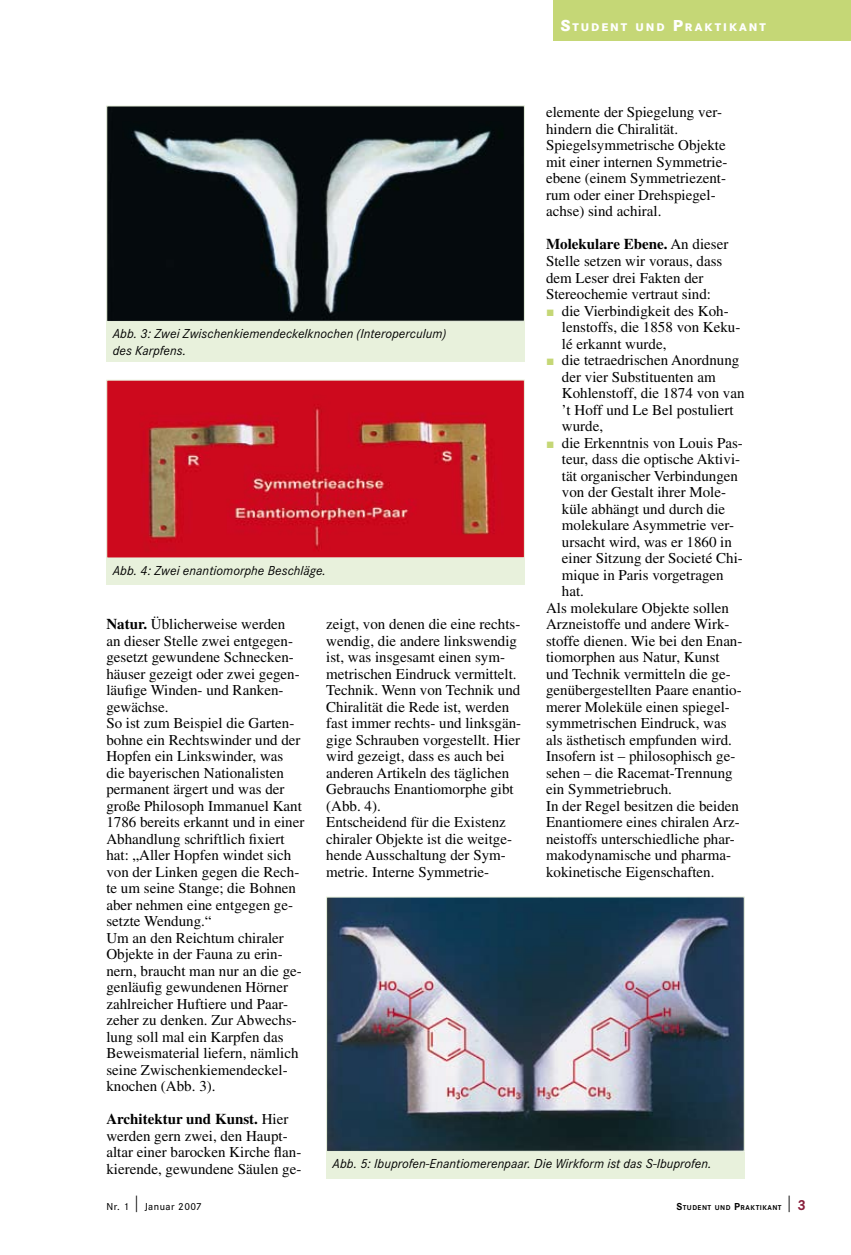
<style>
.page{position:relative;width:851px;height:1255px;background:#fff}
.page>*{position:absolute;margin:0;border:0;box-sizing:border-box;transform-origin:0 0}
.t1{font:300 16.5px "Corporate S";color:#000}
.t2{font:15px/16.5px "Times";color:#000}
.t3{font:700 15px "Times";color:#000}
.t4{font:italic 13.5px/16.5px "Corporate S";letter-spacing:.005em;color:#000}
.t5{font:800 11.55px "Corporate S";letter-spacing:.17em;color:#fff}
.t6{font:500 10.5px "Corporate S";letter-spacing:.045em;color:#000}
.t7{font:700 7.35px "Corporate S";letter-spacing:.065em;color:#000}
.s1{font-size:16.5px}
.s2{font-weight:400}
.s3{font-family:"European Pi Three";color:#c5d776}
.s4{font-weight:700}
.s5{font-weight:300;font-size:16.5px}
.s6{font-size:10.5px}
</style>
<div class="page">
<div style="left:553px;top:0;width:297px;height:40px;background:#c5d776"></div>
<img style="left:108px;top:107px;width:414px;height:213px">
<div style="left:106px;top:105px;width:418px;height:217px;border:1px solid #e8f1dc"></div>
<div style="left:106px;top:322px;width:418px;height:39px;background:#e8f1dc"></div>
<img style="left:108px;top:381px;width:414px;height:175px">
<div style="left:106px;top:379px;width:418px;height:179px;border:1px solid #e8f1dc"></div>
<div style="left:106px;top:558px;width:418px;height:27px;background:#e8f1dc"></div>
<img style="left:328px;top:898px;width:414px;height:251px">
<div style="left:326px;top:896px;width:418px;height:255px;border:1px solid #e8f1dc"></div>
<div style="left:326px;top:1151px;width:418px;height:27px;background:#e8f1dc"></div>
<p class="t5" style="left:560px;top:20px;width:207px"><span class="s1">S</span>TUDENT UND <span class="s1">P</span>RAKTIKANT</p>
<p class="t2" style="left:546px;top:104px;width:181px">elemente der Spiegelung ver&shy;hindern die Chiralität.<br>Spiegelsymmetrische Objekte mit einer internen Symmetrie&shy;ebene (einem Symmetriezent&shy;rum oder einer Drehspiegel&shy;achse) sind achiral.</p>
<p class="t3" style="left:546px;top:235px;width:184px">Molekulare Ebene. <span class="s2">An dieser</span></p>
<p class="t2" style="left:546px;top:253px;width:178px">Stelle setzen wir voraus, dass</p>
<p class="t2" style="left:546px;top:269px;width:159px">dem Leser drei Fakten der</p>
<p class="t2" style="left:546px;top:286px;width:166px">Stereo-chemie vertraut sind:</p>
<p class="t2" style="left:546px;top:302px;width:184px"><span class="s3">J</span> die Vierbindigkeit des Koh-</p>
<p class="t2" style="left:562px;top:319px;width:180px">lenstoffs, die 1858 von Keku-</p>
<p class="t2" style="left:562px;top:335px;width:106px">lé erkannt wurde,</p>
<p class="t2" style="left:546px;top:352px;width:195px"><span class="s3">J</span> die tetraedrischen Anordnung</p>
<p class="t2" style="left:562px;top:368px;width:155px">der vier Substituenten am</p>
<p class="t2" style="left:562px;top:385px;width:184px">Kohlenstoff, die 1874 von van</p>
<p class="t2" style="left:562px;top:401px;width:173px">’t Hoff und Le Bel postuliert</p>
<p class="t2" style="left:562px;top:418px;width:43px">wurde,</p>
<p class="t2" style="left:546px;top:434px;width:198px"><span class="s3">J</span> die Erkenntnis von Louis Pas-</p>
<p class="t2" style="left:562px;top:451px;width:180px">teur, dass die optische Aktivi-</p>
<p class="t2" style="left:562px;top:467px;width:178px">tät organischer Verbindungen</p>
<p class="t2" style="left:562px;top:484px;width:166px">von der Gestalt ihrer Mole-</p>
<p class="t2" style="left:562px;top:500px;width:165px">küle abhängt und durch die</p>
<p class="t2" style="left:562px;top:517px;width:174px">molekulare Asymmetrie ver-</p>
<p class="t2" style="left:562px;top:533px;width:171px">ursacht wird, was er 1860 in</p>
<p class="t2" style="left:562px;top:550px;width:182px">einer Sitzung der Societé Chi-</p>
<p class="t2" style="left:562px;top:566px;width:163px">mique in Paris vorgetragen</p>
<p class="t2" style="left:562px;top:583px;width:24px">hat.</p>
<p class="t2" style="left:546px;top:599px;width:184px">Als molekulare Objekte sollen</p>
<p class="t2" style="left:546px;top:616px;width:185px">Arzneistoffe und andere Wirk-</p>
<p class="t2" style="left:546px;top:632px;width:198px">stoffe dienen. Wie bei den Enan-</p>
<p class="t2" style="left:546px;top:649px;width:175px">tiomorphen aus Natur, Kunst</p>
<p class="t2" style="left:546px;top:665px;width:186px">und Technik vermitteln die ge-</p>
<p class="t2" style="left:546px;top:682px;width:197px">genübergestellten Paare enantio-</p>
<p class="t2" style="left:546px;top:698px;width:185px">merer Moleküle einen spiegel-</p>
<p class="t2" style="left:546px;top:715px;width:182px">symmetrischen Eindruck, was</p>
<p class="t2" style="left:546px;top:731px;width:187px">als ästhetisch empfunden wird.</p>
<p class="t2" style="left:546px;top:748px;width:191px">Insofern ist – philosophisch ge-</p>
<p class="t2" style="left:546px;top:764px;width:188px">sehen – die Racemat-Trennung</p>
<p class="t2" style="left:546px;top:781px;width:127px">ein Symmetriebruch.</p>
<p class="t2" style="left:546px;top:797px;width:194px">In der Regel besitzen die beiden</p>
<p class="t2" style="left:546px;top:814px;width:195px">Enantiomere eines chiralen Arz-</p>
<p class="t2" style="left:546px;top:830px;width:190px">neistoffs unterschiedliche phar-</p>
<p class="t2" style="left:546px;top:847px;width:186px">makodynamische und pharma-</p>
<p class="t2" style="left:546px;top:863px;width:170px">kokinetische Eigenschaften.</p>
<p class="t4" style="left:113px;top:326px;width:335px">Abb. 3: Zwei Zwischenkiemendeckelknochen (Interoperculum) des Karpfens.</p>
<p class="t4" style="left:113px;top:562px;width:215px">Abb. 4: Zwei enantiomorphe Beschläge.</p>
<p class="t2" style="left:106px;top:616px;width:199px"><span class="s4">Natur.</span> Üblicherweise werden<br>an dieser Stelle zwei entgegen&shy;gesetzt gewundene Schnecken&shy;häuser gezeigt oder zwei gegen&shy;läufige Winden- und Ranken&shy;gewächse.<br>So ist zum Beispiel die Garten&shy;bohne ein Rechtswinder und der<br>Hopfen ein Linkswinder, was die bayerischen Nationalisten permanent ärgert und was der große Philosoph Immanuel Kant<br>1786 bereits erkannt und in einer<br>Abhandlung schriftlich fixiert hat: „Aller Hopfen windet sich von der Linken gegen die Rech&shy;te um seine Stange; die Bohnen aber nehmen eine entgegen ge&shy;setzte Wendung.“<br>Um an den Reichtum chiraler<br>Objekte in der Fauna zu erin&shy;nern, braucht man nur an die ge&shy;genläufig gewundenen Hörner zahlreicher Huftiere und Paar&shy;zeher zu denken. Zur Abwechs&shy;lung soll mal ein Karpfen das<br>Beweismaterial liefern, nämlich seine Zwischenkiemendeckel&shy;knochen (Abb. 3).</p>
<p class="t2" style="left:106px;top:1111px;width:196px"><span class="s4">Architektur und Kunst.</span> Hier werden gern zwei, den Haupt&shy;altar einer barocken Kirche flan&shy;kierende, gewundene Säulen ge-</p>
<p class="t2" style="left:326px;top:616px;width:196px">zeigt, von denen die eine rechts&shy;wendig, die andere linkswendig ist, was insgesamt einen sym&shy;metrischen Eindruck vermittelt.<br>Technik. Wenn von Technik und<br>Chiralität die Rede ist, werden fast immer rechts- und linksgän&shy;gige Schrauben vorgestellt. Hier wird gezeigt, dass es auch bei anderen Artikeln des täglichen<br>Gebrauchs Enantiomorphe gibt (Abb. 4).<br>Entscheidend für die Existenz chiraler Objekte ist die weitge&shy;hende Ausschaltung der Sym&shy;metrie. Interne Symmetrie-</p>
<p class="t4" style="left:332px;top:1155px;width:380px">Abb. 5: Ibuprofen-Enantiomerenpaar. Die Wirkform ist das S-Ibuprofen.</p>
<p class="t6" style="left:106px;top:1200px;width:97px">Nr. 1 <span class="s5">|</span> Januar 2007</p>
<p class="t7" style="left:676px;top:1203px;width:107px"><span class="s6">S</span>TUDENT UND <span class="s6">P</span>RAKTIKANT</p>
<p class="t1" style="left:785px;top:1193px;width:10px">|</p>
</div>
